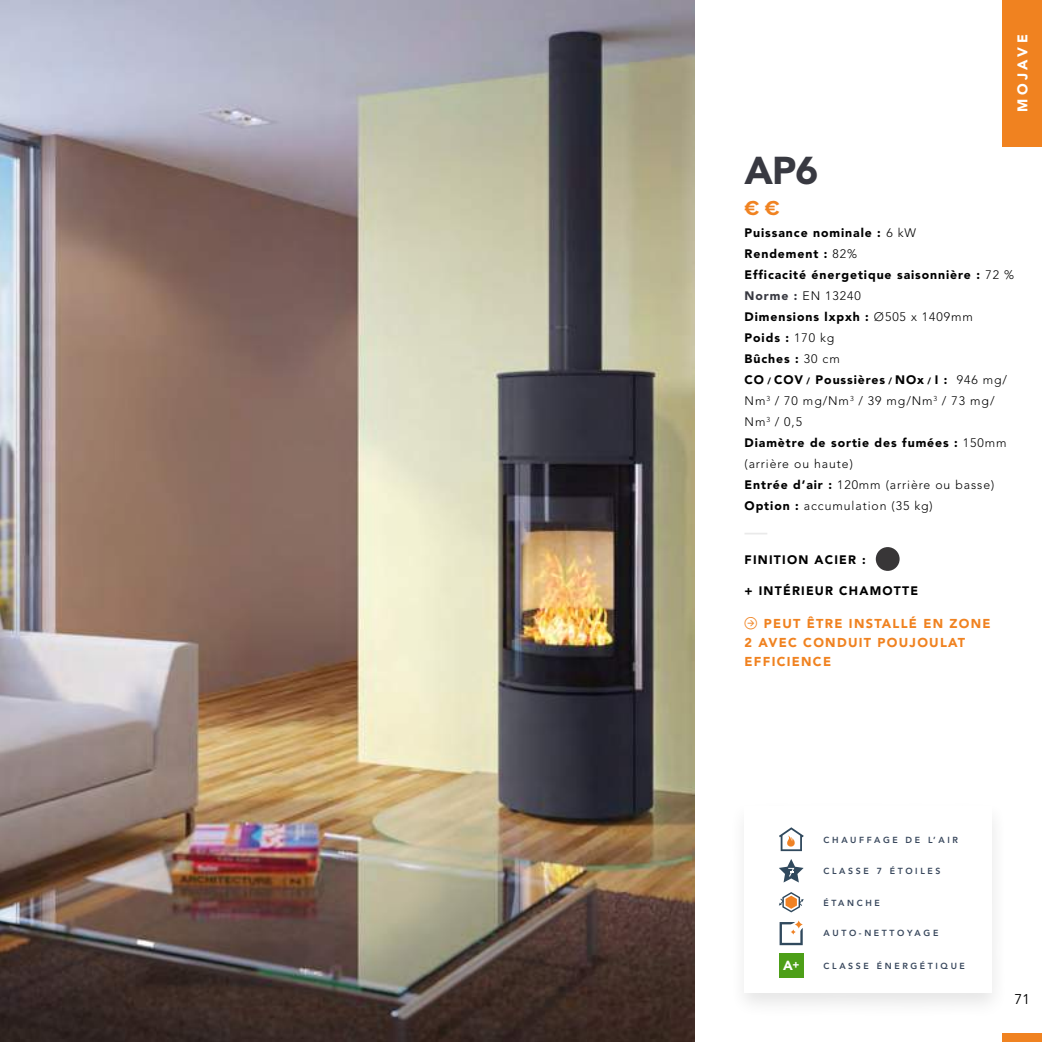
<style>
.page{position:relative;width:1042px;height:1042px;background:#fff}
.page>*{position:absolute;margin:0;border:0;box-sizing:border-box;transform-origin:0 0}
.t1{font:900 38.5px "Avenir LT Std";color:#383941}
.t2{font:700 21px "Proxima Nova";color:#f08220}
.t3{font:900 14px "Avenir LT Std";letter-spacing:.25em;color:#fff}
.t4{font:14px "Avenir Next LT Pro";color:#000}
.t5{font:900 13.12px "Avenir LT Std";color:#fff}
.t6{font:900 12.78px/19.2px "Avenir LT Std";letter-spacing:.1em;color:#f08220}
.t7{font:900 12.25px/21px "Avenir LT Std";letter-spacing:.075em;color:#000}
.t8{font:900 12.25px "Avenir LT Std";letter-spacing:.1em;color:#000}
.t9{font:800 8.75px "Avenir LT Std";letter-spacing:.3em;color:#39485d}
.s1{font-weight:300}
.s2{color:#383941}
.s3{font-size:8.75px}
.s4{font-size:10.5px}
</style>
<div class="page">
<div style="left:1002px;top:1033px;width:40px;height:9px;background:#f08220"></div>
<img style="left:0;top:0;width:695px;height:1042px">
<div style="left:1002px;top:0;width:40px;height:146px;background:#f08220"></div>
<div style="left:728px;top:799px;width:280px;height:219px;background:#000;opacity:.1"></div>
<div style="left:744px;top:806px;width:248px;height:186px;background:#fff"></div>
<svg style="left:779px;top:922px;width:24px;height:23px"></svg>
<svg style="left:779px;top:859px;width:24px;height:23px"></svg>
<svg style="left:779px;top:892px;width:24px;height:20px"></svg>
<svg style="left:779px;top:827px;width:25px;height:24px"></svg>
<div style="left:779px;top:953px;width:24px;height:24px;background:#4d9f18"></div>
<div style="left:876px;top:547px;width:23px;height:24px;background:#383637;border-radius:50%"></div>
<svg style="left:744px;top:533px;width:23px;height:1px"></svg>
<h1 class="t1" style="left:744px;top:147px;width:75px">AP6</h1>
<h2 class="t2" style="left:744px;top:199px;width:37px">€ €</h2>
<p class="t3" style="left:1014px;top:112px;width:79px;rotate:-90deg">MOJAVE</p>
<p class="t7" style="left:744px;top:223px;width:271px">Puissance nominale : <span class="s1">6 kW<br></span>Rendement : <span class="s1">82%<br></span>Efficacité énergetique saisonnière : <span class="s1">72 %<br></span><span class="s2">Norme :</span> <span class="s1">EN 13240<br></span>Dimensions lxpxh : <span class="s1">Ø505 x 1409mm<br></span>Poids : <span class="s1">170 kg<br></span>Bûches : <span class="s1">30 cm<br></span>CO <span class="s3">/</span> COV <span class="s3">/</span> Poussières <span class="s3">/</span> NOx <span class="s3">/</span> I : <span class="s1">946 mg/<br>Nm</span><sup>3</sup> <span class="s1">/ 70 mg/Nm</span><sup>3</sup> <span class="s1">/ 39 mg/Nm</span><sup>3</sup> <span class="s1">/ 73 mg/<br>Nm</span><sup>3</sup> <span class="s1">/ 0,5<br></span>Diamètre de sortie des fumées : <span class="s1">150mm (arrière ou haute)<br></span>Entrée d’air : <span class="s1">120mm (arrière ou basse)<br></span>Option : <span class="s1">accumulation (35 kg)</span></p>
<p class="t8" style="left:744px;top:552px;width:123px">FINITION ACIER :</p>
<p class="t8" style="left:744px;top:583px;width:175px">+ INTÉRIEUR CHAMOTTE</p>
<p class="t6" style="left:744px;top:614px;width:247px;text-indent:19px">PEUT ÊTRE INSTALLÉ EN ZONE<br>2 AVEC CONDUIT POUJOULAT<br>EFFICIENCE</p>
<p class="t9" style="left:823px;top:834px;width:136px">CHAUFFAGE DE L’AIR</p>
<p class="t9" style="left:823px;top:866px;width:118px">CLASSE 7 ÉTOILES</p>
<p class="t9" style="left:823px;top:897px;width:58px">ÉTANCHE</p>
<p class="t9" style="left:823px;top:928px;width:116px">AUTO-NETTOYAGE</p>
<p class="t5" style="left:783px;top:957px;width:18px">A<span class="s4">+</span></p>
<p class="t9" style="left:823px;top:960px;width:143px">CLASSE ÉNERGÉTIQUE</p>
<p class="t4" style="left:1014px;top:990px;width:18px">71</p>
</div>
